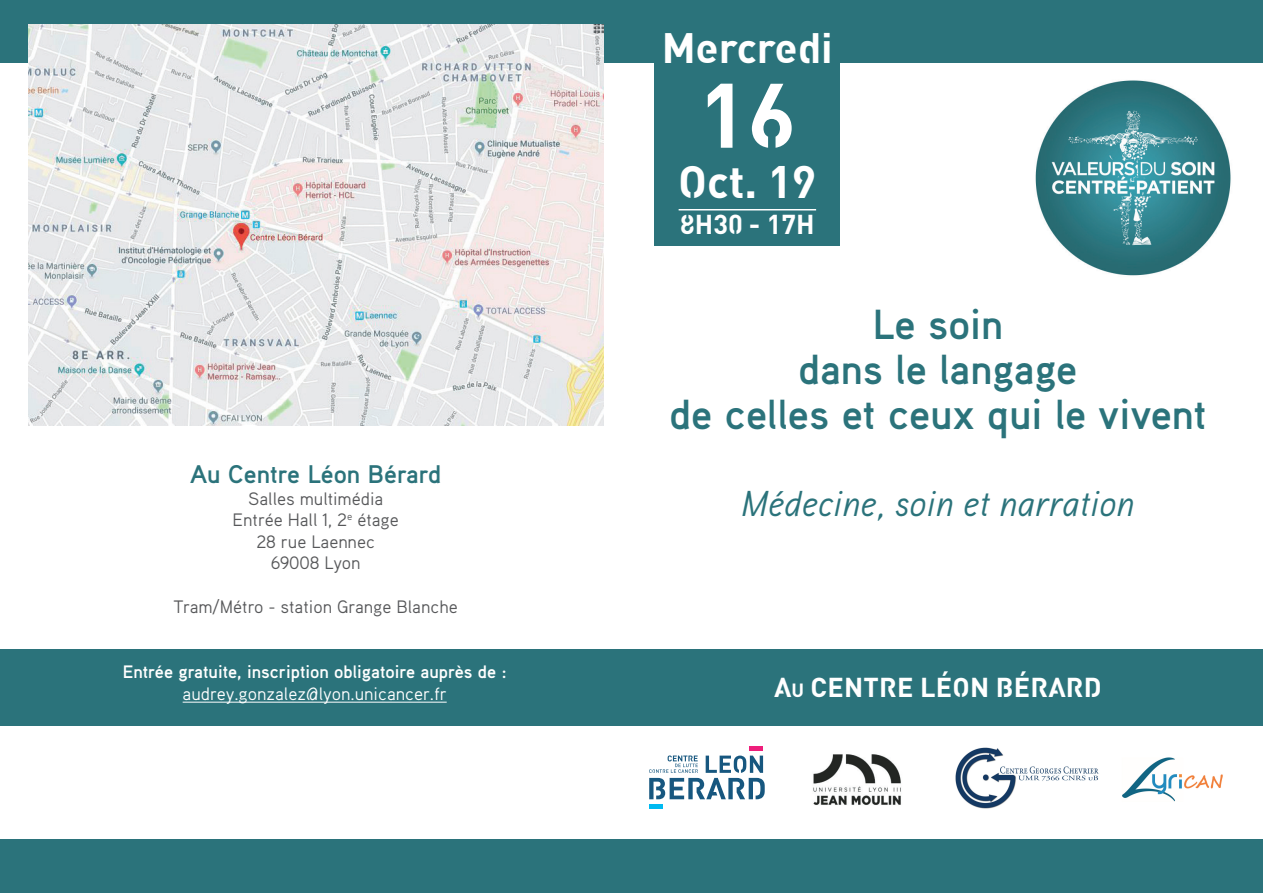
<style>
.page{position:relative;width:1263px;height:893px;background:#fff}
.page>*{position:absolute;margin:0;border:0;box-sizing:border-box;transform-origin:0 0}
.t1{font:700 90px "Streetvertising";color:#fff}
.t2{font:700 45px "Streetvertising";color:#fff}
.t3{font:700 42px/45px "Aaux Pro";color:#2b737b;text-align:center}
.t4{font:700 42px "Streetvertising";color:#fff}
.t5{font:italic 36px "Aaux Pro";color:#2b737b}
.t6{font:700 27px "Streetvertising";letter-spacing:.01em;color:#fff}
.t7{font:700 25.5px "Aaux Pro";color:#2b737b}
.t8{font:18px/21.6px "Aaux Pro";color:#57585a;text-align:center}
.t9{font:700 18px "Aaux Pro";color:#fff}
.t10{font:18px "Aaux Pro";color:#fff}
.s1{font-style:inherit}
.s2{font-size:18.9px}
</style>
<div class="page">
<div style="left:0;top:649px;width:1263px;height:77px;background:#2b737b"></div>
<div style="left:0;top:840px;width:1263px;height:53px;background:#2b737b"></div>
<div style="left:0;top:0;width:1263px;height:63px;background:#2b737b"></div>
<hr style="left:183px;top:702px;width:264px;height:1px;background:#fff">
<img style="left:28px;top:24px;width:575px;height:401px">
<hr style="left:750px;top:746px;width:13px;height:4px;background:#ee1e7b">
<svg style="left:649px;top:755px;width:116px;height:44px"></svg>
<div style="left:649px;top:804px;width:13px;height:5px;background:#00baf1"></div>
<img style="left:1122px;top:757px;width:101px;height:45px">
<img style="left:1035px;top:80px;width:196px;height:196px">
<div style="left:655px;top:24px;width:185px;height:222px;background:#2b737b"></div>
<hr style="left:679px;top:209px;width:137px;height:1px;background:#fff">
<img style="left:955px;top:747px;width:144px;height:62px">
<img style="left:813px;top:754px;width:88px;height:51px">
<h3 class="t7" style="left:190px;top:458px;width:253px">Au Centre Léon Bérard</h3>
<p class="t8" style="left:233px;top:487px;width:168px">Salles multimédia<br>Entrée Hall 1, 2<sup>e</sup> étage<br>28 rue Laennec<br>69008 Lyon</p>
<p class="t8" style="left:174px;top:595px;width:286px">Tram/Métro - station Grange Blanche</p>
<p class="t9" style="left:123px;top:660px;width:385px">Entrée gratuite, inscription obligatoire auprès de :</p>
<p class="t10" style="left:183px;top:682px;width:266px">audrey.gonzalez@lyon.unicancer.fr</p>
<h3 class="t4" style="left:662px;top:20px;width:172px">Mercredi</h3>
<h1 class="t1" style="left:698px;top:55px;width:99px">16</h1>
<h2 class="t2" style="left:678px;top:152px;width:140px">Oct. 19</h2>
<h3 class="t6" style="left:680px;top:206px;width:136px">8H30 - 17H</h3>
<h3 class="t3" style="left:669px;top:301px;width:538px">Le soin<br>dans le langage<br>de celles et ceux qui le vivent</h3>
<h3 class="t5" style="left:742px;top:480px;width:394px">Médecine, soin et narration</h3>
<h3 class="t6" style="left:774px;top:669px;width:329px"><span class="s1">A</span><span class="s2">u</span> CENTRE LÉON BÉRARD</h3>
</div>
